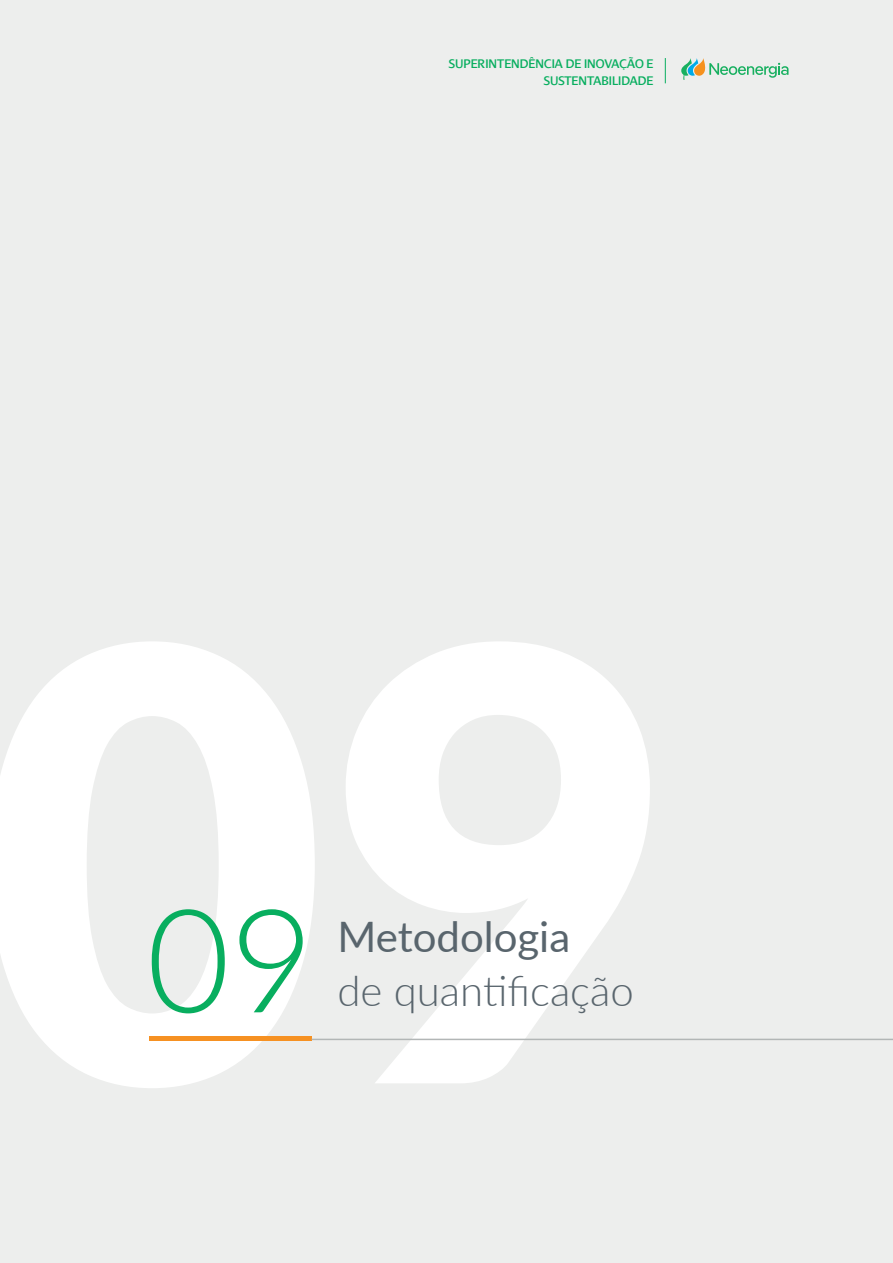
<style>
.page{position:relative;width:893px;height:1263px;background:#edeeed}
.page>*{position:absolute;margin:0;border:0;box-sizing:border-box;transform-origin:0 0}
.t1{font:300 144px "Lato";color:#08ae5f}
.t2{font:300 42px "Lato";color:#59656d}
.t3{font:42px "Lato";color:#59656d}
.t4{font:13.5px/16.2px "Dialog";color:#08ae5f;text-align:right}
</style>
<div class="page">
<svg style="left:665px;top:58px;width:1px;height:25px"></svg>
<svg style="left:681px;top:58px;width:107px;height:22px"></svg>
<hr style="left:149px;top:1036px;width:163px;height:4px;background:#f69122">
<hr style="left:312px;top:1039px;width:581px;height:1px;background:#b2b6b6">
<p class="t4" style="left:449px;top:56px;width:206px">SUPERINTENDÊNCIA DE INOVAÇÃO E<br>SUSTENTABILIDADE</p>
<h1 class="t1" style="left:146px;top:860px;width:169px">09</h1>
<h2 class="t3" style="left:337px;top:907px;width:234px">Metodologia</h2>
<h2 class="t2" style="left:337px;top:962px;width:298px">de quantificação</h2>
</div>
